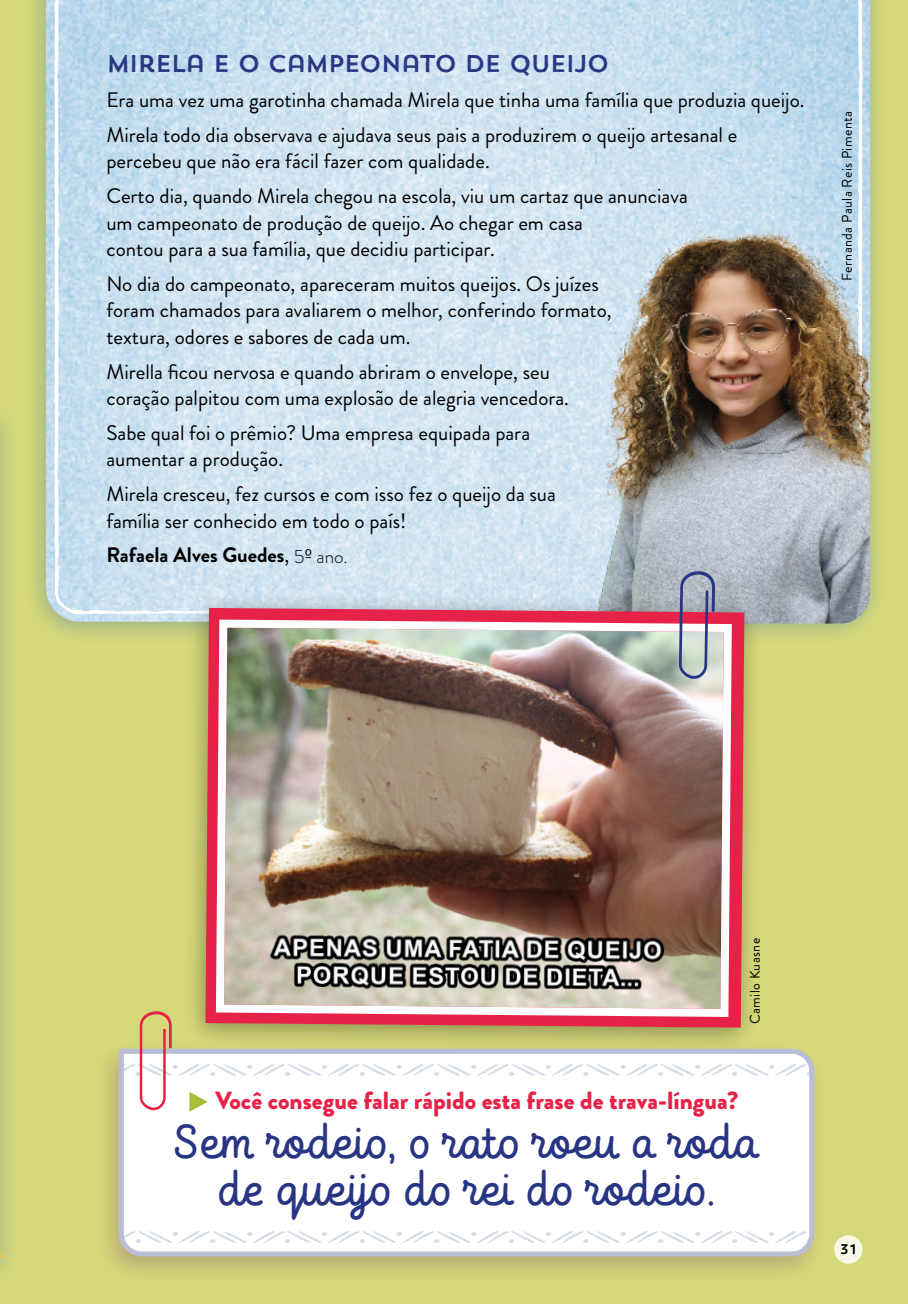
<style>
.page{position:relative;width:908px;height:1304px;background:#fff}
.page>*{position:absolute;margin:0;border:0;box-sizing:border-box;transform-origin:0 0}
.t1{font:47.2px/47.2px "TT Milks Script";color:#283583;text-align:center}
.t2{font:900 24.8px "Brandon Grotesque";color:#e62248}
.t3{font:24px "Trend HM Sans W00 One";letter-spacing:-.06em;color:#283583}
.t4{font:21px/26.4px "Brandon Grotesque";color:#000}
.t5{font:700 21px "Brandon Grotesque";color:#000}
.t6{font:14px "Brandon Grotesque";letter-spacing:.03em;color:#000}
.t7{font:14px "Trend HM Sans W00 One";color:#000}
.s1{font-weight:400}
.s2{font-weight:300;font-size:19px}
.s3{font-family:"Calibri";font-weight:300;font-size:19px}
</style>
<div class="page">
<div style="left:0;top:0;width:907px;height:1304px;background:#d6d97a"></div>
<div style="left:0;top:397px;width:22px;height:895px;background:#5d879b;opacity:.51"></div>
<img style="left:0;top:418px;width:1px;height:844px">
<svg style="left:0;top:1252px;width:3px;height:6px"></svg>
<div style="left:23px;top:0;width:864px;height:646px;background:#5d879b;opacity:.51"></div>
<svg style="left:54px;top:0;width:158px;height:82px;fill:#bddaec"></svg>
<svg style="left:54px;top:82px;width:158px;height:532px;fill:#c9e0f0"></svg>
<svg style="left:735px;top:0;width:127px;height:82px;fill:#b9d7eb"></svg>
<svg style="left:735px;top:82px;width:127px;height:49px;fill:#bcd9ec"></svg>
<img style="left:735px;top:131px;width:134px;height:493px">
<div style="left:181px;top:591px;width:582px;height:462px;background:#000;opacity:.35"></div>
<svg style="left:205px;top:608px;width:539px;height:420px;fill:#e62248"></svg>
<img style="left:212px;top:0;width:523px;height:1039px">
<svg style="left:678px;top:565px;width:37px;height:114px"></svg>
<div style="left:93px;top:1039px;width:734px;height:247px;background:#8c5f6b;opacity:.35"></div>
<svg style="left:116px;top:1046px;width:700px;height:213px"></svg>
<svg style="left:189px;top:1092px;width:19px;height:20px"></svg>
<svg style="left:140px;top:1011px;width:32px;height:99px"></svg>
<svg style="left:833px;top:1235px;width:29px;height:29px"></svg>
<p class="t3" style="left:106px;top:48px;width:504px">MIRELA E O CAMPEONATO DE QUEIJO</p>
<p class="t4" style="left:106px;top:83px;width:699px;line-height:35px">Era uma vez uma garotinha chamada Mirela que tinha uma família que produzia queijo.<br>Mirela todo dia observava e ajudava seus pais a produzirem o queijo artesanal e</p>
<p class="t4" style="left:106px;top:144px;width:582px;line-height:35px">percebeu que não era fácil fazer com qualidade.<br>Certo dia, quando Mirela chegou na escola, viu um cartaz que anunciava</p>
<p class="t4" style="left:106px;top:209px;width:478px">um campeonato de produção de queijo. Ao chegar em casa contou para a sua família, que decidiu participar.</p>
<p class="t4" style="left:106px;top:271px;width:506px">No dia do campeonato, apareceram muitos queijos. Os juízes foram chamados para avaliarem o melhor, conferindo formato, textura, odores e sabores de cada um.</p>
<p class="t4" style="left:106px;top:358px;width:464px">Mirella ficou nervosa e quando abriram o envelope, seu coração palpitou com uma explosão de alegria vencedora.</p>
<p class="t4" style="left:106px;top:420px;width:425px">Sabe qual foi o prêmio? Uma empresa equipada para aumentar a produção.</p>
<p class="t4" style="left:106px;top:481px;width:451px">Mirela cresceu, fez cursos e com isso fez o queijo da sua família ser conhecido em todo o país!</p>
<p class="t5" style="left:106px;top:541px;width:243px">Rafaela Alves Guedes<span class="s1">,</span> <span class="s2">5</span><span class="s3">º</span> <span class="s2">ano.</span></p>
<p class="t6" style="left:836px;top:281px;width:171px;rotate:-90deg">Fernanda Paula Reis Pimenta</p>
<p class="t6" style="left:745px;top:1024px;width:88px;rotate:-90deg">Camilo Kuasne</p>
<p class="t2" style="left:215px;top:1083px;width:524px">Você consegue falar rápido esta frase de trava-língua?</p>
<h1 class="t1" style="left:172px;top:1119px;width:587px">Sem rodeio, o rato roeu a roda de queijo do rei do rodeio.</h1>
<p class="t7" style="left:839px;top:1240px;width:18px">31</p>
</div>
